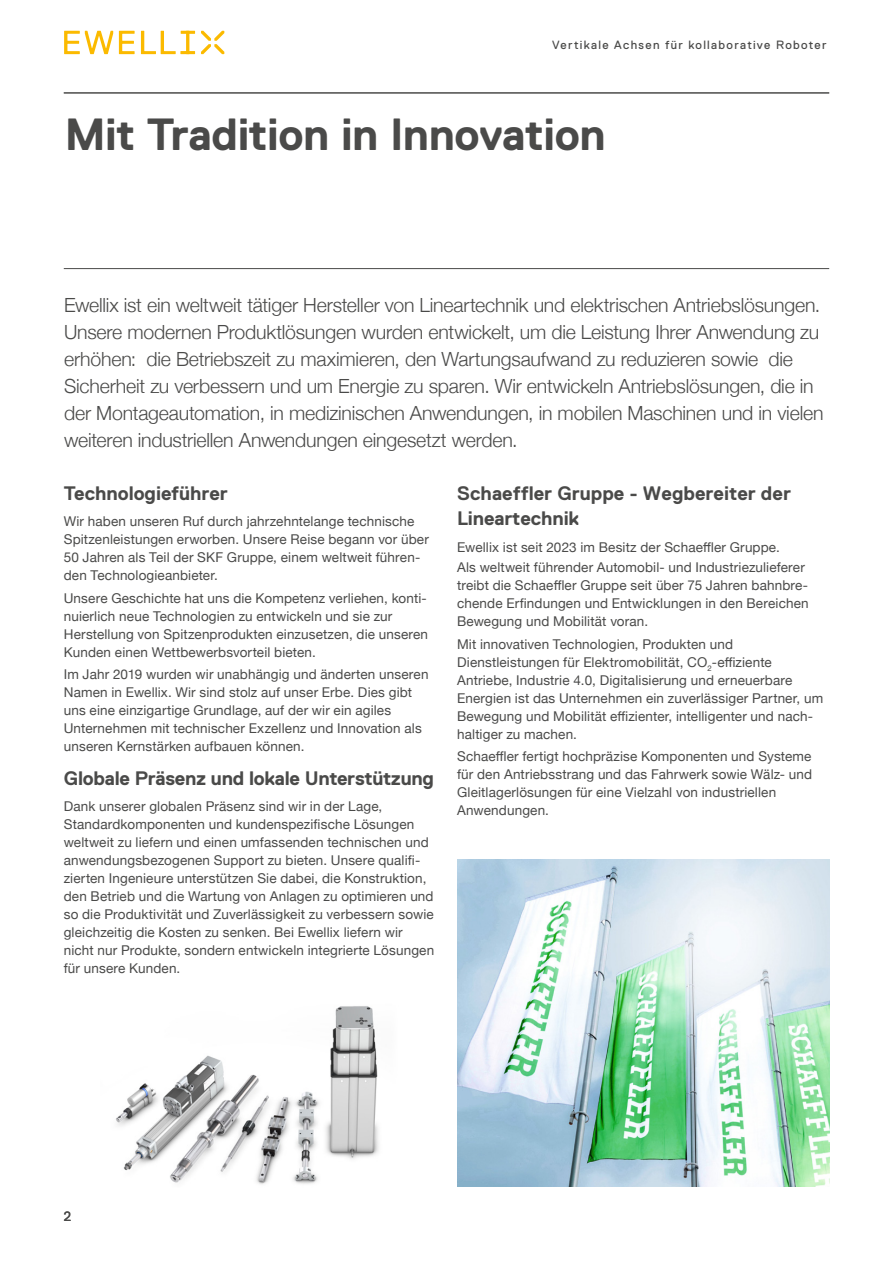
<style>
.page{position:relative;width:893px;height:1263px;background:#fff}
.page>*{position:absolute;margin:0;border:0;box-sizing:border-box;transform-origin:0 0}
.t1{font:700 45px "Replica Std";letter-spacing:-.01em;color:#4a4a49}
.t2{font:300 19.5px/27px "Helvetica Neue";letter-spacing:-.01em;color:#4a4a49}
.t3{font:700 19.5px/25.5px "Replica Std";letter-spacing:-.005em;color:#4a4a49}
.t4{font:13.5px/18px "Helvetica Neue";letter-spacing:.01em;color:#4a4a49}
.t5{font:13.5px "Replica Std";color:#4a4a49}
.t6{font:12px "Replica Std";letter-spacing:.11em;color:#4a4a49}
</style>
<div class="page">
<svg style="left:64px;top:31px;width:131px;height:23px"></svg>
<svg style="left:201px;top:31px;width:23px;height:23px"></svg>
<hr style="left:64px;top:268px;width:765px;height:1px;background:#4a4a49">
<hr style="left:64px;top:93px;width:765px;height:1px;background:#4a4a49">
<img style="left:116px;top:1006px;width:263px;height:178px">
<img style="left:457px;top:859px;width:372px;height:327px">
<p class="t6" style="left:552px;top:38px;width:276px">Vertikale Achsen für kollaborative Roboter</p>
<h1 class="t1" style="left:65px;top:109px;width:542px">Mit Tradition in Innovation</h1>
<p class="t2" style="left:64px;top:290px;width:761px">Ewellix ist ein weltweit tätiger Hersteller von Lineartechnik und elektrischen Antriebslösungen.<br>Unsere modernen Produktlösungen wurden entwickelt, um die Leistung Ihrer Anwendung zu erhöhen: die Betriebszeit zu maximieren, den Wartungsaufwand zu reduzieren sowie die Sicherheit zu verbessern und um Energie zu sparen. Wir entwickeln Antriebslösungen, die in der Montageautomation, in medizinischen Anwendungen, in mobilen Maschinen und in vielen weiteren industriellen Anwendungen eingesetzt werden.</p>
<h2 class="t3" style="left:457px;top:480px;width:335px">Schaeffler Gruppe - Wegbereiter der<br>Lineartechnik</h2>
<p class="t4" style="left:457px;top:538px;width:349px;line-height:20.4px">Ewellix ist seit 2023 im Besitz der Schaeffler Gruppe.<br>Als weltweit führender Automobil- und Industriezulieferer</p>
<p class="t4" style="left:457px;top:577px;width:353px;text-align:justify">treibt die Schaeffler Gruppe seit über 75 Jahren bahnbre&shy;chende Erfindungen und Entwicklungen in den Bereichen Bewegung und Mobilität voran.</p>
<p class="t4" style="left:457px;top:635px;width:368px">Mit innovativen Technologien, Produkten und Dienstleistungen für Elektromobilität, CO<sub>2</sub>-effiziente Antriebe, Industrie 4.0, Digitalisierung und erneuerbare Energien ist das Unternehmen ein zuverlässiger Partner, um Bewegung und Mobilität effizienter, intelligenter und nach&shy;haltiger zu machen.</p>
<p class="t4" style="left:457px;top:748px;width:357px">Schaeffler fertigt hochpräzise Komponenten und Systeme für den Antriebsstrang und das Fahrwerk sowie Wälz- und Gleitlagerlösungen für eine Vielzahl von industriellen Anwendungen.</p>
<h2 class="t3" style="left:64px;top:480px;width:165px">Technologieführer</h2>
<p class="t4" style="left:64px;top:513px;width:367px">Wir haben unseren Ruf durch jahrzehntelange technische Spitzenleistungen erworben. Unsere Reise begann vor über 50 Jahren als Teil der SKF Gruppe, einem weltweit führen&shy;den Technologieanbieter.</p>
<p class="t4" style="left:64px;top:589px;width:366px">Unsere Geschichte hat uns die Kompetenz verliehen, konti&shy;nuierlich neue Technologien zu entwickeln und sie zur Herstellung von Spitzenprodukten einzusetzen, die unseren Kunden einen Wettbewerbsvorteil bieten.</p>
<p class="t4" style="left:64px;top:666px;width:366px">Im Jahr 2019 wurden wir unabhängig und änderten unseren Namen in Ewellix. Wir sind stolz auf unser Erbe. Dies gibt uns eine einzigartige Grundlage, auf der wir ein agiles Unternehmen mit technischer Exzellenz und Innovation als unseren Kernstärken aufbauen können.</p>
<h2 class="t3" style="left:64px;top:765px;width:372px">Globale Präsenz und lokale Unterstützung</h2>
<p class="t4" style="left:64px;top:798px;width:372px">Dank unserer globalen Präsenz sind wir in der Lage, Standardkomponenten und kundenspezifische Lösungen weltweit zu liefern und einen umfassenden technischen und anwendungsbezogenen Support zu bieten. Unsere qualifi&shy;zierten Ingenieure unterstützen Sie dabei, die Konstruktion, den Betrieb und die Wartung von Anlagen zu optimieren und so die Produktivität und Zuverlässigkeit zu verbessern sowie gleichzeitig die Kosten zu senken. Bei Ewellix liefern wir nicht nur Produkte, sondern entwickeln integrierte Lösungen für unsere Kunden.</p>
<p class="t5" style="left:64px;top:1209px;width:9px">2</p>
</div>
